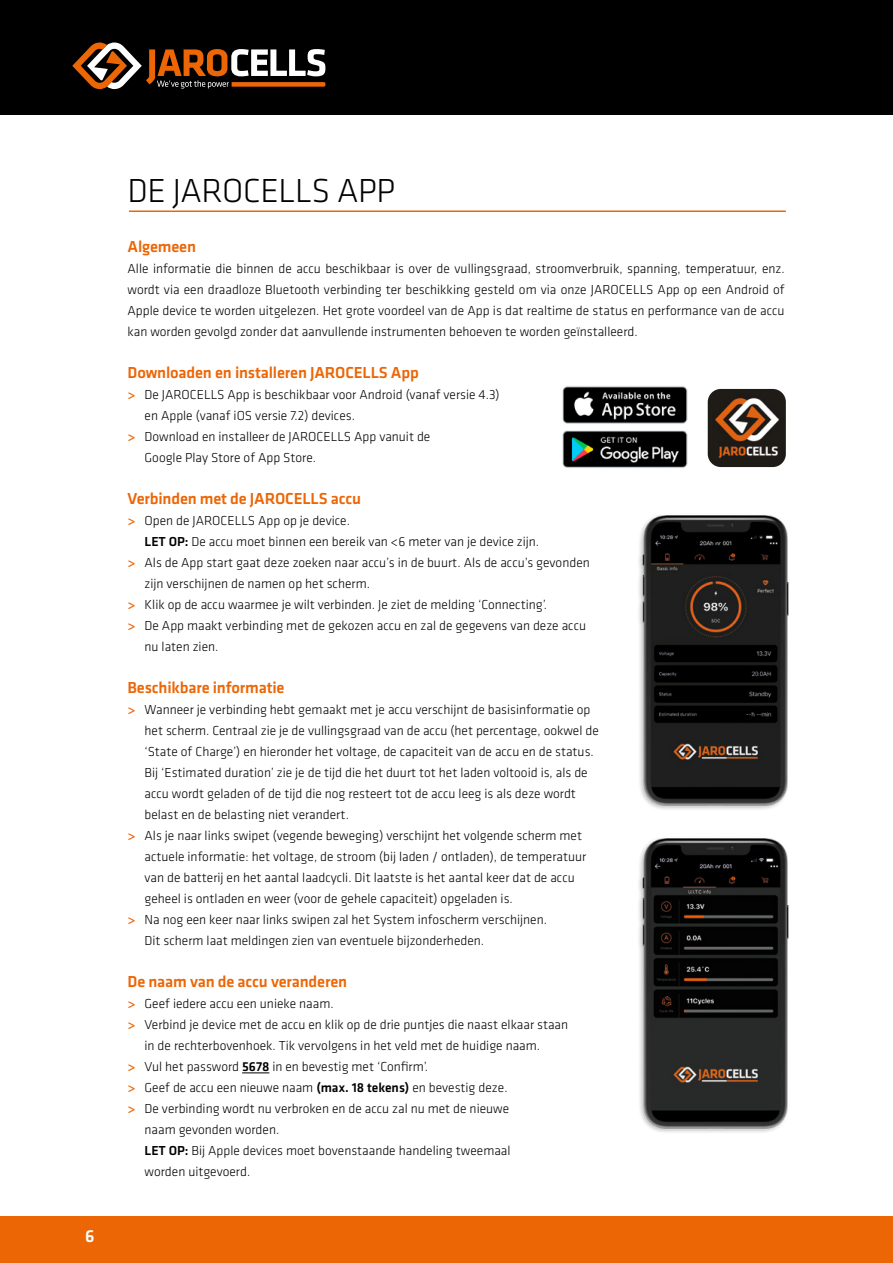
<style>
.page{position:relative;width:893px;height:1263px;background:#fff}
.page>*{position:absolute;margin:0;border:0;box-sizing:border-box;transform-origin:0 0}
.t1{font:300 34.5px "Klavika";letter-spacing:-.01em;color:#000}
.t2{font:500 18px "Klavika";color:#fff}
.t3{font:500 16.5px "Klavika";letter-spacing:-.01em;color:#ec6606}
.t4{font:300 13.5px/21px "Klavika";color:#000;text-align:justify}
.s1{font-weight:500;color:#ec6606}
.s2{font-weight:500}
</style>
<div class="page">
<div style="left:0;top:0;width:893px;height:115px;background:#000"></div>
<div style="left:0;top:1216px;width:893px;height:47px;background:#ec6606"></div>
<svg style="left:72px;top:43px;width:253px;height:46px"></svg>
<svg style="left:242px;top:1072px;width:27px;height:1px"></svg>
<hr style="left:129px;top:210px;width:657px;height:2px;background:#ec6606">
<img style="left:708px;top:389px;width:78px;height:78px">
<img style="left:562px;top:386px;width:126px;height:82px">
<img style="left:639px;top:515px;width:150px;height:294px">
<img style="left:639px;top:838px;width:150px;height:294px">
<h2 class="t2" style="left:85px;top:1227px;width:11px">6</h2>
<h1 class="t1" style="left:128px;top:172px;width:269px">DE JAROCELLS APP</h1>
<p class="t3" style="left:128px;top:238px;width:70px">Algemeen</p>
<p class="t4" style="left:128px;top:258px;width:659px">Alle informatie die binnen de accu beschikbaar is over de vullingsgraad, stroomverbruik, spanning, temperatuur, enz. wordt via een draadloze Bluetooth verbinding ter beschikking gesteld om via onze JAROCELLS App op een Android of Apple device te worden uitgelezen. Het grote voordeel van de App is dat realtime de status en performance van de accu kan worden gevolgd zonder dat aanvullende instrumenten behoeven te worden geïnstalleerd.</p>
<p class="t3" style="left:128px;top:364px;width:293px">Downloaden en installeren JAROCELLS App</p>
<p class="t4" style="left:128px;top:384px;width:374px"><span class="s1">&gt;</span> De JAROCELLS App is beschikbaar voor Android (vanaf versie 4.3)</p>
<p class="t4" style="left:145px;top:405px;width:212px">en Apple (vanaf iOS versie 7.2) devices.</p>
<p class="t4" style="left:128px;top:426px;width:304px"><span class="s1">&gt;</span> Download en installeer de JAROCELLS App vanuit de</p>
<p class="t4" style="left:145px;top:447px;width:173px">Google Play Store of App Store.</p>
<p class="t3" style="left:128px;top:490px;width:235px">Verbinden met de JAROCELLS accu</p>
<p class="t4" style="left:128px;top:510px;width:224px"><span class="s1">&gt;</span> Open de JAROCELLS App op je device.</p>
<p class="t4" style="left:145px;top:531px;width:396px"><span class="s2">LET OP:</span> De accu moet binnen een bereik van &lt;6 meter van je device zijn.</p>
<p class="t4" style="left:128px;top:552px;width:464px"><span class="s1">&gt;</span> Als de App start gaat deze zoeken naar accu’s in de buurt. Als de accu’s gevonden</p>
<p class="t4" style="left:145px;top:573px;width:227px">zijn verschijnen de namen op het scherm.</p>
<p class="t4" style="left:128px;top:594px;width:421px"><span class="s1">&gt;</span> Klik op de accu waarmee je wilt verbinden. Je ziet de melding ‘Connecting’.</p>
<p class="t4" style="left:128px;top:615px;width:460px"><span class="s1">&gt;</span> De App maakt verbinding met de gekozen accu en zal de gegevens van deze accu</p>
<p class="t4" style="left:145px;top:636px;width:75px">nu laten zien.</p>
<p class="t3" style="left:128px;top:679px;width:158px">Beschikbare informatie</p>
<p class="t4" style="left:128px;top:699px;width:464px"><span class="s1">&gt;</span> Wanneer je verbinding hebt gemaakt met je accu verschijnt de basisinformatie op</p>
<p class="t4" style="left:145px;top:720px;width:456px">het scherm. Centraal zie je de vullingsgraad van de accu (het percentage, ookwel de</p>
<p class="t4" style="left:145px;top:741px;width:451px">‘State of Charge’) en hieronder het voltage, de capaciteit van de accu en de status.</p>
<p class="t4" style="left:145px;top:762px;width:445px">Bij ‘Estimated duration’ zie je de tijd die het duurt tot het laden voltooid is, als de</p>
<p class="t4" style="left:145px;top:783px;width:433px">accu wordt geladen of de tijd die nog resteert tot de accu leeg is als deze wordt</p>
<p class="t4" style="left:145px;top:804px;width:206px">belast en de belasting niet verandert.</p>
<p class="t4" style="left:128px;top:825px;width:456px"><span class="s1">&gt;</span> Als je naar links swipet (vegende beweging) verschijnt het volgende scherm met</p>
<p class="t4" style="left:145px;top:846px;width:443px">actuele informatie: het voltage, de stroom (bij laden / ontladen), de temperatuur</p>
<p class="t4" style="left:145px;top:867px;width:432px">van de batterij en het aantal laadcycli. Dit laatste is het aantal keer dat de accu</p>
<p class="t4" style="left:145px;top:888px;width:370px">geheel is ontladen en weer (voor de gehele capaciteit) opgeladen is.</p>
<p class="t4" style="left:128px;top:909px;width:421px"><span class="s1">&gt;</span> Na nog een keer naar links swipen zal het System infoscherm verschijnen.</p>
<p class="t4" style="left:145px;top:930px;width:341px">Dit scherm laat meldingen zien van eventuele bijzonderheden.</p>
<p class="t3" style="left:128px;top:973px;width:221px">De naam van de accu veranderen</p>
<p class="t4" style="left:128px;top:993px;width:208px"><span class="s1">&gt;</span> Geef iedere accu een unieke naam.</p>
<p class="t4" style="left:128px;top:1014px;width:442px"><span class="s1">&gt;</span> Verbind je device met de accu en klik op de drie puntjes die naast elkaar staan</p>
<p class="t4" style="left:145px;top:1035px;width:397px">in de rechterbovenhoek. Tik vervolgens in het veld met de huidige naam.</p>
<p class="t4" style="left:128px;top:1056px;width:302px"><span class="s1">&gt;</span> Vul het password <span class="s2">5678</span> in en bevestig met ‘Confirm’.</p>
<p class="t4" style="left:128px;top:1077px;width:382px"><span class="s1">&gt;</span> Geef de accu een nieuwe naam <span class="s2">(max. 18 tekens)</span> en bevestig deze.</p>
<p class="t4" style="left:128px;top:1098px;width:383px"><span class="s1">&gt;</span> De verbinding wordt nu verbroken en de accu zal nu met de nieuwe</p>
<p class="t4" style="left:145px;top:1119px;width:136px">naam gevonden worden.</p>
<p class="t4" style="left:145px;top:1140px;width:367px"><span class="s2">LET OP:</span> Bij Apple devices moet bovenstaande handeling tweemaal</p>
<p class="t4" style="left:145px;top:1161px;width:107px">worden uitgevoerd.</p>
</div>
